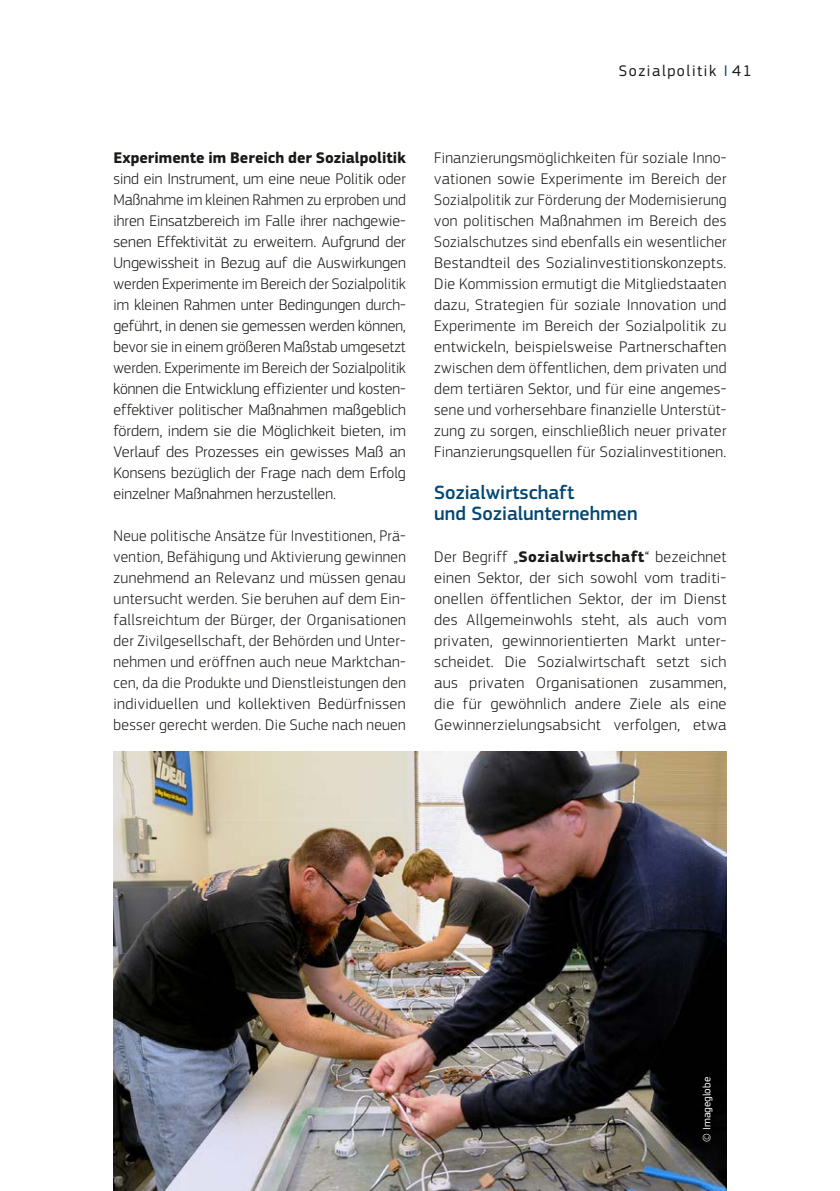
<style>
.page{position:relative;width:840px;height:1191px;background:#fff}
.page>*{position:absolute;margin:0;border:0;box-sizing:border-box;transform-origin:0 0}
.t1{font:500 20px/21px "EC Square Sans Pro";color:#004876}
.Body{font:300 16px/21px "EC Square Sans Pro";letter-spacing:.02em;color:#1a1a18;text-align:justify}
.t2{font:16px "EC Square Sans Pro";letter-spacing:.1em;color:#1a1a18}
.t3{font:11px "EC Square Sans Pro";color:#fff}
.s1{color:#004876}
.s2{font-weight:700}
</style>
<div class="page">
<img style="left:113px;top:751px;width:613px;height:440px">
<p class="t2" style="left:618px;top:61px;width:134px">Sozialpolitik <span class="s1">I</span> 41</p>
<p class="Body" style="left:113px;top:147px;width:294px"><span class="s2">Experimente im Bereich der Sozialpolitik </span>sind ein Instrument, um eine neue Politik oder Maßnahme im kleinen Rahmen zu erproben und ihren Einsatzbereich im Falle ihrer nachgewie&shy;senen Effektivität zu erweitern. Aufgrund der Ungewissheit in Bezug auf die Auswirkungen werden Experimente im Bereich der Sozialpolitik im kleinen Rahmen unter Bedingungen durch&shy;geführt, in denen sie gemessen werden können, bevor sie in einem größeren Maßstab umgesetzt werden. Experimente im Bereich der Sozialpolitik können die Entwicklung effizienter und kosten&shy;effektiver politischer Maßnahmen maßgeblich fördern, indem sie die Möglichkeit bieten, im Verlauf des Prozesses ein gewisses Maß an Konsens bezüglich der Frage nach dem Erfolg einzelner Maßnahmen herzustellen.</p>
<p class="Body" style="left:113px;top:525px;width:293px">Neue politische Ansätze für Investitionen, Prä&shy;vention, Befähigung und Aktivierung gewinnen zunehmend an Relevanz und müssen genau untersucht werden. Sie beruhen auf dem Ein&shy;fallsreichtum der Bürger, der Organisationen der Zivilgesellschaft, der Behörden und Unter&shy;nehmen und eröffnen auch neue Marktchan&shy;cen, da die Produkte und Dienstleistungen den individuellen und kollektiven Bedürfnissen besser gerecht werden. Die Suche nach neuen</p>
<p class="Body" style="left:434px;top:147px;width:294px">Finanzierungsmöglichkeiten für soziale Inno&shy;vationen sowie Experimente im Bereich der Sozialpolitik zur Förderung der Modernisierung von politischen Maßnahmen im Bereich des Sozialschutzes sind ebenfalls ein wesentlicher Bestandteil des Sozialinvestitionskonzepts.<br>Die Kommission ermutigt die Mitgliedstaaten dazu, Strategien für soziale Innovation und Experimente im Bereich der Sozialpolitik zu entwickeln, beispielsweise Partnerschaften zwischen dem öffentlichen, dem privaten und dem tertiären Sektor, und für eine angemes&shy;sene und vorhersehbare finanzielle Unterstüt&shy;zung zu sorgen, einschließlich neuer privater Finanzierungsquellen für Sozialinvestitionen.</p>
<h3 class="t1" style="left:434px;top:482px;width:205px">Sozialwirtschaft<br>und Sozialunternehmen</h3>
<p class="Body" style="left:434px;top:546px;width:294px">Der Begriff „<span class="s2">Sozialwirtschaft</span>“ bezeichnet einen Sektor, der sich sowohl vom traditi&shy;onellen öffentlichen Sektor, der im Dienst des Allgemeinwohls steht, als auch vom privaten, gewinnorientierten Markt unter&shy;scheidet. Die Sozialwirtschaft setzt sich aus privaten Organisationen zusammen, die für gewöhnlich andere Ziele als eine Gewinnerzielungsabsicht verfolgen, etwa</p>
<p class="t3" style="left:699px;top:1141px;width:66px;rotate:-90deg">© Imageglobe</p>
</div>
